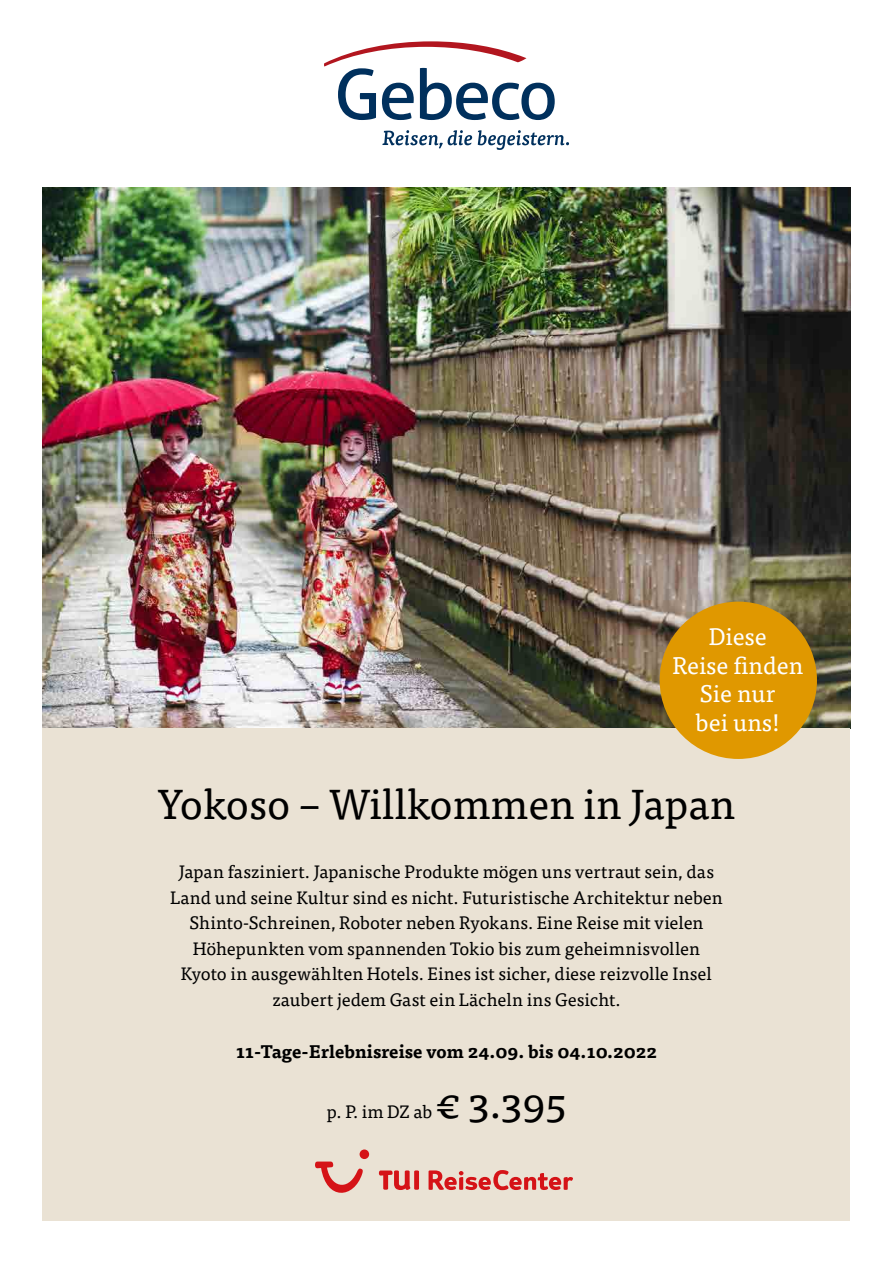
<style>
.page{position:relative;width:893px;height:1263px;background:#fff}
.page>*{position:absolute;margin:0;border:0;box-sizing:border-box;transform-origin:0 0}
.t1{font:42px "Tisa OT";color:#000}
.t2{font:24px/28.5px "Tisa OT";color:#fff;text-align:center}
.t3{font:18px/25.5px "Tisa OT";color:#000;text-align:center}
.t4{font:700 18px "Tisa OT";color:#000}
</style>
<div class="page">
<img style="left:43px;top:187px;width:807px;height:541px">
<svg style="left:324px;top:41px;width:231px;height:79px"></svg>
<svg style="left:382px;top:130px;width:90px;height:19px"></svg>
<svg style="left:478px;top:130px;width:91px;height:20px"></svg>
<div style="left:43px;top:728px;width:807px;height:492px;background:#eae2d4"></div>
<div style="left:660px;top:602px;width:157px;height:157px;background:#e09800;border-radius:50%"></div>
<svg style="left:379px;top:1170px;width:40px;height:20px"></svg>
<svg style="left:315px;top:1161px;width:48px;height:32px"></svg>
<div style="left:360px;top:1149px;width:9px;height:10px;background:#d51317;border-radius:50%"></div>
<svg style="left:429px;top:1170px;width:144px;height:20px"></svg>
<h2 class="t2" style="left:672px;top:623px;width:132px">Diese<br>Reise finden<br>Sie nur<br>bei uns!</h2>
<h1 class="t1" style="left:158px;top:779px;width:579px">Yokoso – Willkommen in Japan</h1>
<p class="t3" style="left:170px;top:859px;width:554px">Japan fasziniert. Japanische Produkte mögen uns vertraut sein, das Land und seine Kultur sind es nicht. Futuristische Architektur neben Shinto-Schreinen, Roboter neben Ryokans. Eine Reise mit vielen Höhepunkten vom spannenden Tokio bis zum geheimnisvollen Kyoto in ausgewählten Hotels. Eines ist sicher, diese reizvolle Insel zaubert jedem Gast ein Lächeln ins Gesicht.</p>
<p class="t4" style="left:236px;top:1041px;width:423px">11-Tage-Erlebnisreise vom 24.09. bis 04.10.2022</p>
<p class="t3" style="left:327px;top:1099px;width:107px">p. P. im DZ ab</p>
<h1 class="t1" style="left:436px;top:1079px;width:132px">€ 3.395</h1>
</div>
